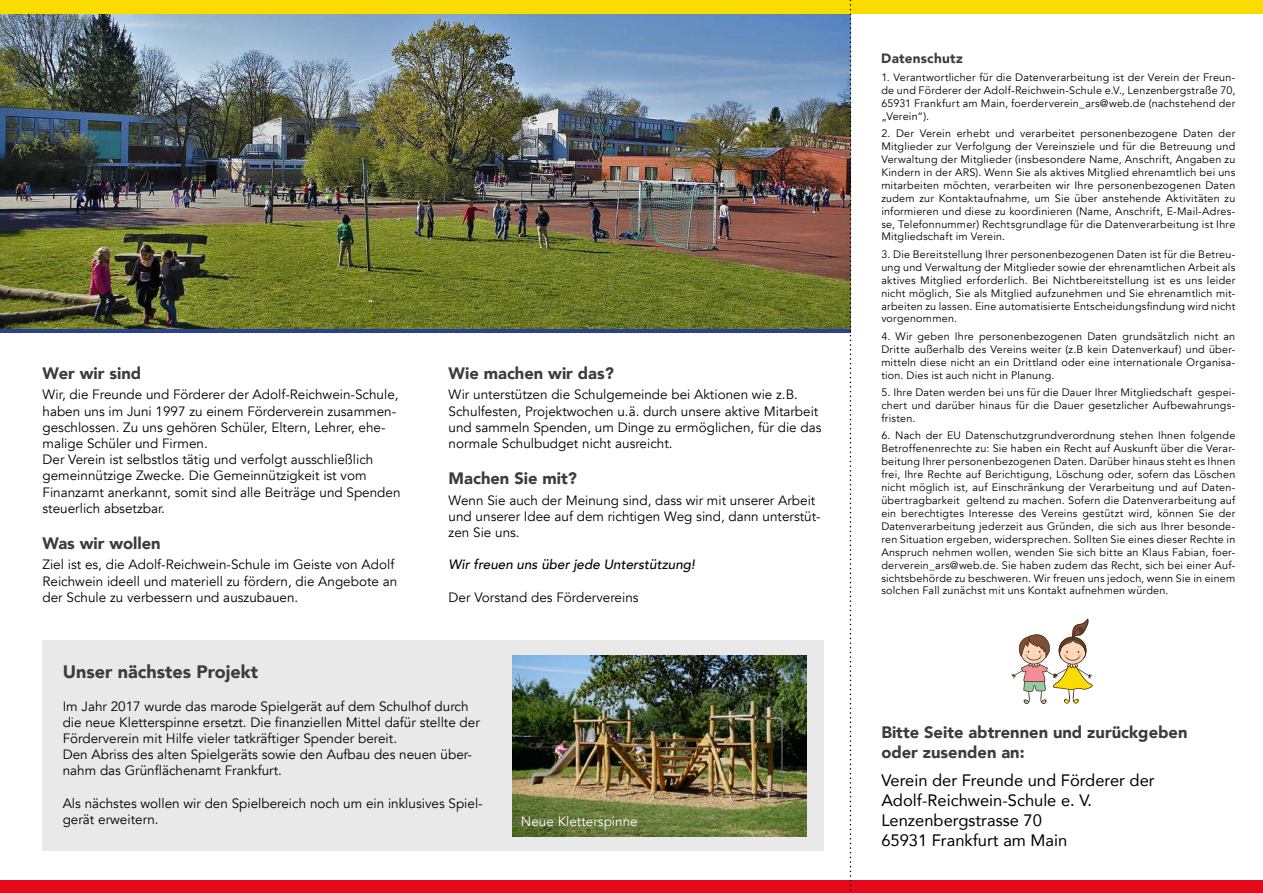
<style>
.page{position:relative;width:1263px;height:893px;background:#fff}
.page>*{position:absolute;margin:0;border:0;box-sizing:border-box;transform-origin:0 0}
.t1{font:900 18px "Avenir";color:#3c3c3b}
.t2{font:900 16.5px/19.8px "Avenir";color:#3c3c3b}
.t3{font:16.5px/19.8px "Avenir";color:#000}
.t4{font:13.5px/16.2px "Avenir";color:#000}
.t5{font:italic 500 13.5px "Avenir";color:#000}
.t6{font:13.5px "Avenir";color:#fff}
.t7{font:900 13.5px "Avenir";letter-spacing:.02em;color:#3c3c3b}
.t8{font:10.8px/12.9px "Avenir";letter-spacing:.02em;color:#000;text-align:justify}
</style>
<div class="page">
<svg style="left:0;top:328px;width:850px;height:5px;background:#35497a"></svg>
<div style="left:43px;top:640px;width:781px;height:210px;background:#e9e9e9"></div>
<img style="left:0;top:14px;width:850px;height:314px">
<div style="left:0;top:880px;width:1263px;height:13px;background:#e30a1b"></div>
<div style="left:0;top:0;width:1263px;height:14px;background:#fbdc00"></div>
<img style="left:512px;top:655px;width:294px;height:182px">
<svg style="left:850px;top:0;width:1px;height:891px"></svg>
<svg style="left:1011px;top:618px;width:82px;height:86px"></svg>
<h2 class="t2" style="left:43px;top:363px;width:100px">Wer wir sind</h2>
<p class="t4" style="left:43px;top:387px;width:360px">Wir, die Freunde und Förderer der Adolf-Reichwein-Schule, haben uns im Juni 1997 zu einem Förderverein zusammen&shy;geschlossen. Zu uns gehören Schüler, Eltern, Lehrer, ehe&shy;malige Schüler und Firmen.<br>Der Verein ist selbstlos tätig und verfolgt ausschließlich gemeinnützige Zwecke. Die Gemeinnützigkeit ist vom Finanzamt anerkannt, somit sind alle Beiträge und Spenden steuerlich absetzbar.</p>
<h2 class="t2" style="left:43px;top:533px;width:120px">Was wir wollen</h2>
<p class="t4" style="left:43px;top:557px;width:356px">Ziel ist es, die Adolf-Reichwein-Schule im Geiste von Adolf<br>Reichwein ideell und materiell zu fördern, die Angebote an der Schule zu verbessern und auszubauen.</p>
<h2 class="t2" style="left:449px;top:363px;width:167px">Wie machen wir das?</h2>
<p class="t4" style="left:449px;top:387px;width:374px">Wir unterstützen die Schulgemeinde bei Aktionen wie z.B.<br>Schulfesten, Projektwochen u.ä. durch unsere aktive Mitarbeit und sammeln Spenden, um Dinge zu ermöglichen, für die das normale Schulbudget nicht ausreicht.</p>
<h2 class="t2" style="left:449px;top:468px;width:130px">Machen Sie mit?</h2>
<p class="t4" style="left:449px;top:492px;width:374px">Wenn Sie auch der Meinung sind, dass wir mit unserer Arbeit und unserer Idee auf dem richtigen Weg sind, dann unterstüt&shy;zen Sie uns.</p>
<p class="t5" style="left:449px;top:557px;width:248px">Wir freuen uns über jede Unterstützung!</p>
<p class="t4" style="left:449px;top:589px;width:191px">Der Vorstand des Fördervereins</p>
<h1 class="t1" style="left:63px;top:656px;width:197px">Unser nächstes Projekt</h1>
<p class="t4" style="left:63px;top:698px;width:419px">Im Jahr 2017 wurde das marode Spielgerät auf dem Schulhof durch die neue Kletterspinne ersetzt. Die finanziellen Mittel dafür stellte der Förderverein mit Hilfe vieler tatkräftiger Spender bereit.<br>Den Abriss des alten Spielgeräts sowie den Aufbau des neuen über&shy;nahm das Grünflächenamt Frankfurt.</p>
<p class="t4" style="left:63px;top:795px;width:422px">Als nächstes wollen wir den Spielbereich noch um ein inklusives Spiel&shy;gerät erweitern.</p>
<p class="t6" style="left:521px;top:814px;width:118px">Neue Kletterspinne</p>
<p class="t7" style="left:881px;top:47px;width:83px">Datenschutz</p>
<p class="t8" style="left:881px;top:71px;width:355px">1. Verantwortlicher für die Datenverarbeitung ist der Verein der Freun&shy;de und Förderer der Adolf-Reichwein-Schule e.V., Lenzenbergstraße 70, 65931 Frankfurt am Main, foerderverein_ars@web.de (nachstehend der „Verein“).</p>
<p class="t8" style="left:881px;top:127px;width:356px">2. Der Verein erhebt und verarbeitet personenbezogene Daten der Mitglieder zur Verfolgung der Vereinsziele und für die Betreuung und Verwaltung der Mitglieder (insbesondere Name, Anschrift, Angaben zu Kindern in der ARS). Wenn Sie als aktives Mitglied ehrenamtlich bei uns mitarbeiten möchten, verarbeiten wir Ihre personenbezogenen Daten zudem zur Kontaktaufnahme, um Sie über anstehende Aktivitäten zu informieren und diese zu koordinieren (Name, Anschrift, E-Mail-Adres&shy;se, Telefonnummer) Rechtsgrundlage für die Datenverarbeitung ist Ihre Mitgliedschaft im Verein.</p>
<p class="t8" style="left:881px;top:248px;width:355px">3. Die Bereitstellung Ihrer personenbezogenen Daten ist für die Betreu&shy;ung und Verwaltung der Mitglieder sowie der ehrenamtlichen Arbeit als aktives Mitglied erforderlich. Bei Nichtbereitstellung ist es uns leider nicht möglich, Sie als Mitglied aufzunehmen und Sie ehrenamtlich mit&shy;arbeiten zu lassen. Eine automatisierte Entscheidungsfindung wird nicht vorgenommen.</p>
<p class="t8" style="left:881px;top:330px;width:355px">4. Wir geben Ihre personenbezogenen Daten grundsätzlich nicht an Dritte außerhalb des Vereins weiter (z.B kein Datenverkauf) und über&shy;mitteln diese nicht an ein Drittland oder eine internationale Organisa&shy;tion. Dies ist auch nicht in Planung.</p>
<p class="t8" style="left:881px;top:386px;width:355px">5. Ihre Daten werden bei uns für die Dauer Ihrer Mitgliedschaft gespei&shy;chert und darüber hinaus für die Dauer gesetzlicher Aufbewahrungs&shy;fristen.</p>
<p class="t8" style="left:881px;top:429px;width:356px">6. Nach der EU Datenschutzgrundverordnung stehen Ihnen folgende Betroffenenrechte zu: Sie haben ein Recht auf Auskunft über die Verar&shy;beitung Ihrer personenbezogenen Daten. Darüber hinaus steht es Ihnen frei, Ihre Rechte auf Berichtigung, Löschung oder, sofern das Löschen nicht möglich ist, auf Einschränkung der Verarbeitung und auf Daten&shy;übertragbarkeit geltend zu machen. Sofern die Datenverarbeitung auf ein berechtigtes Interesse des Vereins gestützt wird, können Sie der Datenverarbeitung jederzeit aus Gründen, die sich aus Ihrer besonde&shy;ren Situation ergeben, widersprechen. Sollten Sie eines dieser Rechte in Anspruch nehmen wollen, wenden Sie sich bitte an Klaus Fabian, foer&shy;derverein_ars@web.de. Sie haben zudem das Recht, sich bei einer Auf&shy;sichtsbehörde zu beschweren. Wir freuen uns jedoch, wenn Sie in einem solchen Fall zunächst mit uns Kontakt aufnehmen würden.</p>
<h2 class="t2" style="left:881px;top:722px;width:308px">Bitte Seite abtrennen und zurückgeben oder zusenden an:</h2>
<h2 class="t3" style="left:881px;top:770px;width:275px">Verein der Freunde und Förderer der<br>Adolf-Reichwein-Schule e. V.<br>Lenzenbergstrasse 70<br>65931 Frankfurt am Main</h2>
</div>
